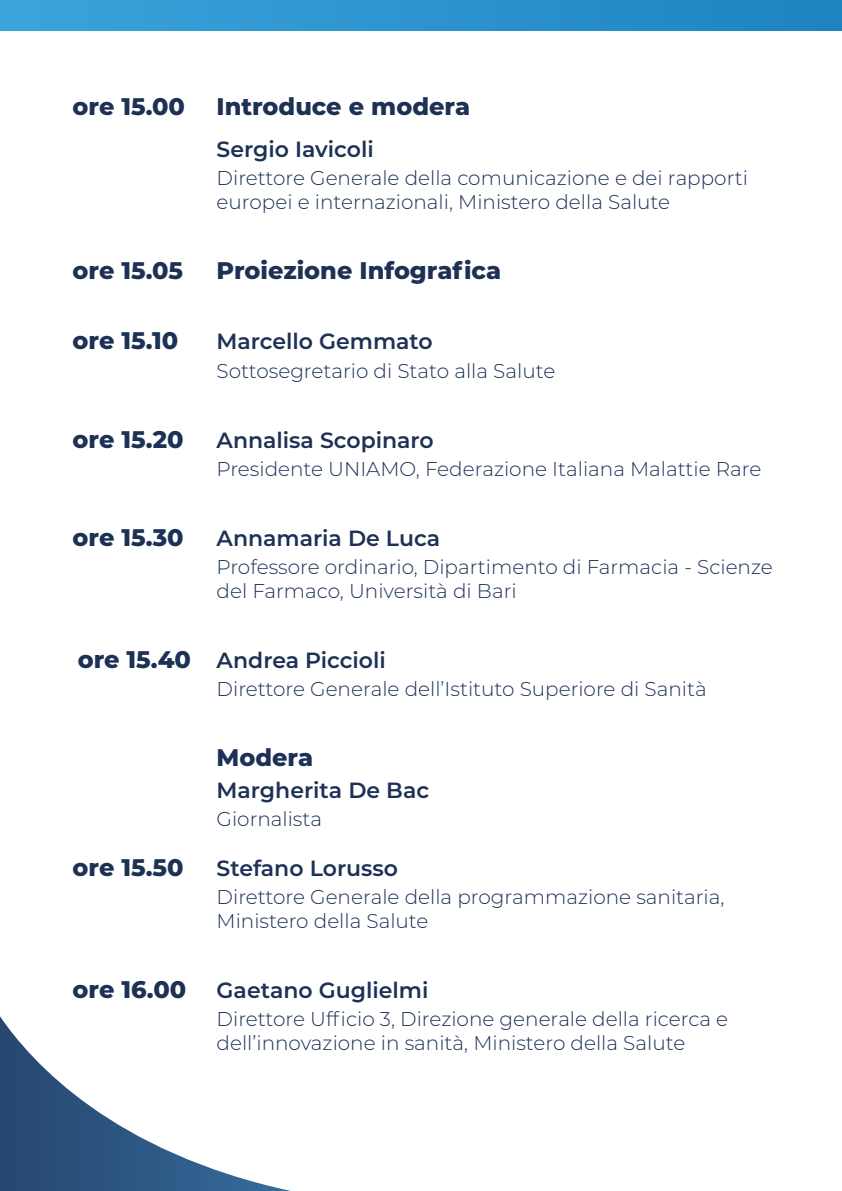
<style>
.page{position:relative;width:842px;height:1191px;background:#fff}
.page>*{position:absolute;margin:0;border:0;box-sizing:border-box;transform-origin:0 0}
.t1{font:800 24px "Montserrat";color:#1d3155}
.t2{font:600 22px "Montserrat";color:#1d3155}
.t3{font:300 20px/24px "Montserrat";color:#1d3155}
.s1{font-weight:800;font-size:24px}
</style>
<div class="page">
<div style="left:0;top:0;width:842px;height:30px;background:linear-gradient(to right,#3ca4dd,#1c84c0)"></div>
<svg style="left:0;top:1016px;width:291px;height:175px"></svg>
<p class="t1" style="left:73px;top:89px;width:114px">ore 15.00</p>
<p class="t1" style="left:217px;top:89px;width:255px">Introduce e modera</p>
<p class="t2" style="left:217px;top:134px;width:159px">Sergio Iavicoli</p>
<p class="t3" style="left:217px;top:166px;width:533px">Direttore Generale della comunicazione e dei rapporti europei e internazionali, Ministero della Salute</p>
<p class="t1" style="left:73px;top:253px;width:112px">ore 15.05</p>
<p class="t1" style="left:217px;top:253px;width:286px">Proiezione Infografica</p>
<p class="t1" style="left:73px;top:323px;width:107px">ore 15.10</p>
<p class="t2" style="left:217px;top:326px;width:218px">Marcello Gemmato</p>
<p class="t3" style="left:217px;top:358px;width:340px">Sottosegretario di Stato alla Salute</p>
<p class="t1" style="left:73px;top:421px;width:112px">ore 15.20</p>
<p class="t2" style="left:217px;top:424px;width:219px">Annalisa Scopinaro</p>
<p class="t3" style="left:217px;top:456px;width:546px">Presidente UNIAMO, Federazione Italiana Malattie Rare</p>
<p class="t1" style="left:73px;top:519px;width:113px">ore 15.30</p>
<p class="t2" style="left:217px;top:522px;width:225px">Annamaria De Luca</p>
<p class="t3" style="left:217px;top:554px;width:558px">Professore ordinario, Dipartimento di Farmacia - Scienze del Farmaco, Università di Bari</p>
<p class="t2" style="left:78px;top:644px;width:310px"><span class="s1">ore 15.40</span> Andrea Piccioli</p>
<p class="t3" style="left:217px;top:676px;width:492px">Direttore Generale dell’Istituto Superiore di Sanità</p>
<p class="t1" style="left:217px;top:739px;width:98px">Modera</p>
<p class="t2" style="left:217px;top:774px;width:214px">Margherita De Bac</p>
<p class="t3" style="left:217px;top:806px;width:107px">Giornalista</p>
<p class="t1" style="left:73px;top:849px;width:112px">ore 15.50</p>
<p class="t2" style="left:217px;top:852px;width:183px">Stefano Lorusso</p>
<p class="t3" style="left:217px;top:884px;width:509px">Direttore Generale della programmazione sanitaria,<br>Ministero della Salute</p>
<p class="t1" style="left:73px;top:971px;width:115px">ore 16.00</p>
<p class="t2" style="left:217px;top:974px;width:213px">Gaetano Guglielmi</p>
<p class="t3" style="left:217px;top:1006px;width:513px">Direttore Ufficio 3, Direzione generale della ricerca e dell’innovazione in sanità, Ministero della Salute</p>
</div>
